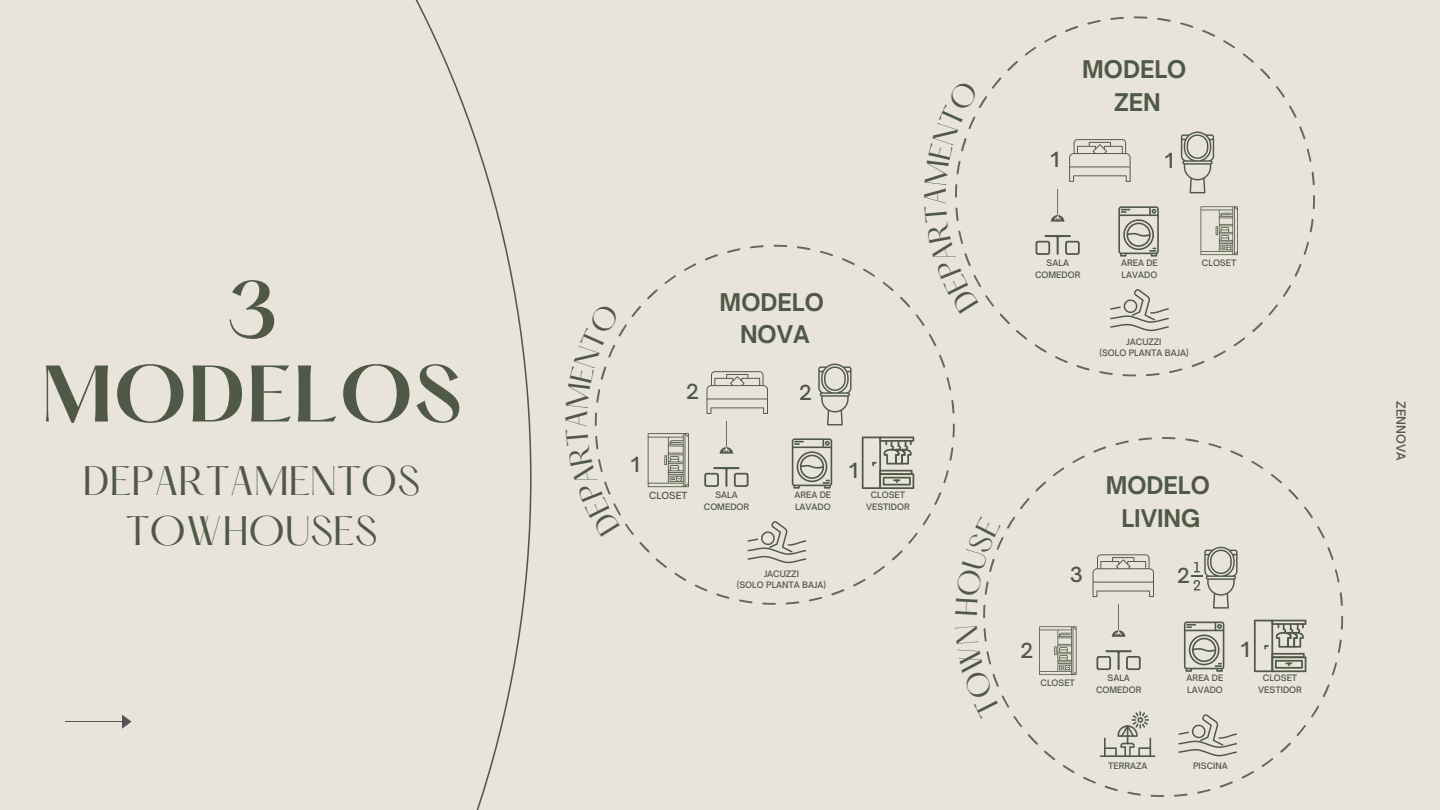
<style>
.page{position:relative;width:1440px;height:810px;background:#e8e4d9}
.page>*{position:absolute;margin:0;border:0;box-sizing:border-box;transform-origin:0 0}
.t1{font:600 70px/84px "Hatton";color:#505948;text-align:center}
.t2{font:36px "Hatton";color:#505948}
.t3{font:27px "Hatton";color:#505948}
.t4{font:700 23.3px "Open Sauce One";color:#505948}
.t5{font:500 19.9px "Open Sauce One";color:#505948}
.t6{font:500 12px "Open Sauce One";color:#545454}
.t7{font:500 9.5px "Open Sauce One";color:#505948}
.t8{font:500 8.5px/11.4px "Open Sauce One";color:#505948}
</style>
<div class="page">
<svg style="left:415px;top:0;width:116px;height:810px"></svg>
<svg style="left:955px;top:16px;width:360px;height:360px"></svg>
<svg style="left:595px;top:245px;width:360px;height:360px"></svg>
<svg style="left:983px;top:437px;width:360px;height:360px"></svg>
<hr style="left:65px;top:721px;width:61px;height:1px;background:#545454">
<svg style="left:122px;top:714px;width:10px;height:15px"></svg>
<svg style="left:707px;top:371px;width:61px;height:43px"></svg>
<svg style="left:818px;top:364px;width:34px;height:61px"></svg>
<svg style="left:792px;top:438px;width:40px;height:51px"></svg>
<svg style="left:862px;top:437px;width:52px;height:52px"></svg>
<svg style="left:747px;top:521px;width:59px;height:42px"></svg>
<svg style="left:704px;top:421px;width:45px;height:66px"></svg>
<svg style="left:1069px;top:139px;width:62px;height:43px"></svg>
<svg style="left:1181px;top:132px;width:33px;height:61px"></svg>
<svg style="left:1118px;top:206px;width:41px;height:51px"></svg>
<svg style="left:1110px;top:289px;width:59px;height:42px"></svg>
<svg style="left:1036px;top:189px;width:44px;height:66px"></svg>
<svg style="left:1201px;top:206px;width:37px;height:49px"></svg>
<svg style="left:1093px;top:554px;width:61px;height:43px"></svg>
<svg style="left:1184px;top:622px;width:40px;height:50px"></svg>
<svg style="left:1254px;top:620px;width:52px;height:52px"></svg>
<svg style="left:1178px;top:714px;width:59px;height:43px"></svg>
<svg style="left:1096px;top:604px;width:45px;height:66px"></svg>
<svg style="left:1191px;top:547px;width:47px;height:62px"></svg>
<hr style="left:1100px;top:755px;width:55px;height:2px;background:#505948">
<svg style="left:1104px;top:711px;width:47px;height:45px"></svg>
<svg style="left:1039px;top:626px;width:38px;height:49px"></svg>
<svg style="left:648px;top:433px;width:41px;height:54px"></svg>
<svg style="left:595px;top:427px;width:25px;height:110px"></svg>
<svg style="left:595px;top:302px;width:25px;height:106px"></svg>
<svg style="left:924px;top:204px;width:54px;height:110px"></svg>
<svg style="left:955px;top:79px;width:24px;height:106px"></svg>
<svg style="left:983px;top:625px;width:18px;height:94px"></svg>
<svg style="left:983px;top:516px;width:18px;height:99px"></svg>
<p class="t1" style="left:41px;top:276px;width:423px">3<br>MODELOS</p>
<p class="t2" style="left:83px;top:464px;width:339px">DEPARTAMENTOS</p>
<p class="t2" style="left:126px;top:514px;width:253px">TOWHOUSES</p>
<p class="t3" style="left:564px;top:428px;width:20px;rotate:-90deg">A</p>
<p class="t3" style="left:923px;top:205px;width:20px;rotate:-90deg">A</p>
<p class="t5" style="left:686px;top:379px;width:14px">2</p>
<p class="t4" style="left:720px;top:288px;width:106px">MODELO</p>
<p class="t4" style="left:740px;top:320px;width:71px">NOVA</p>
<p class="t5" style="left:799px;top:380px;width:14px">2</p>
<p class="t5" style="left:631px;top:452px;width:10px">1</p>
<p class="t5" style="left:849px;top:458px;width:10px">1</p>
<p class="t7" style="left:649px;top:490px;width:40px">CLOSET</p>
<p class="t8" style="left:715px;top:489px;width:24px">SALA</p>
<p class="t8" style="left:704px;top:501px;width:47px">COMEDOR</p>
<p class="t8" style="left:794px;top:489px;width:38px">AREA DE<br>LAVADO</p>
<p class="t8" style="left:871px;top:489px;width:36px">CLOSET</p>
<p class="t8" style="left:866px;top:501px;width:45px">VESTIDOR</p>
<p class="t8" style="left:764px;top:568px;width:36px">JACUZZI</p>
<p class="t8" style="left:737px;top:579px;width:91px">(SOLO PLANTA BAJA)</p>
<p class="t4" style="left:1082px;top:55px;width:106px">MODELO</p>
<p class="t4" style="left:1114px;top:87px;width:48px">ZEN</p>
<p class="t5" style="left:1051px;top:147px;width:10px">1</p>
<p class="t5" style="left:1165px;top:148px;width:10px">1</p>
<p class="t8" style="left:1047px;top:257px;width:24px">SALA</p>
<p class="t8" style="left:1035px;top:269px;width:47px">COMEDOR</p>
<p class="t8" style="left:1121px;top:257px;width:38px">AREA DE<br>LAVADO</p>
<p class="t8" style="left:1202px;top:257px;width:36px">CLOSET</p>
<p class="t8" style="left:1127px;top:336px;width:36px">JACUZZI</p>
<p class="t8" style="left:1100px;top:347px;width:91px">(SOLO PLANTA BAJA)</p>
<p class="t4" style="left:1106px;top:471px;width:106px">MODELO</p>
<p class="t4" style="left:1121px;top:503px;width:80px">LIVING</p>
<p class="t5" style="left:1070px;top:562px;width:15px">3</p>
<p class="t5" style="left:1177px;top:563px;width:14px">2</p>
<p class="t5" style="left:1020px;top:638px;width:14px">2</p>
<p class="t8" style="left:1041px;top:677px;width:36px">CLOSET</p>
<p class="t8" style="left:1108px;top:672px;width:24px">SALA</p>
<p class="t8" style="left:1096px;top:684px;width:47px">COMEDOR</p>
<p class="t5" style="left:1241px;top:637px;width:10px">1</p>
<p class="t8" style="left:1187px;top:672px;width:38px">AREA DE<br>LAVADO</p>
<p class="t8" style="left:1263px;top:672px;width:36px">CLOSET</p>
<p class="t8" style="left:1258px;top:684px;width:45px">VESTIDOR</p>
<p class="t8" style="left:1108px;top:760px;width:41px">TERRAZA</p>
<p class="t8" style="left:1193px;top:760px;width:36px">PISCINA</p>
<p class="t6" style="left:1409px;top:401px;width:61px;rotate:90deg">ZENNOVA</p>
</div>
